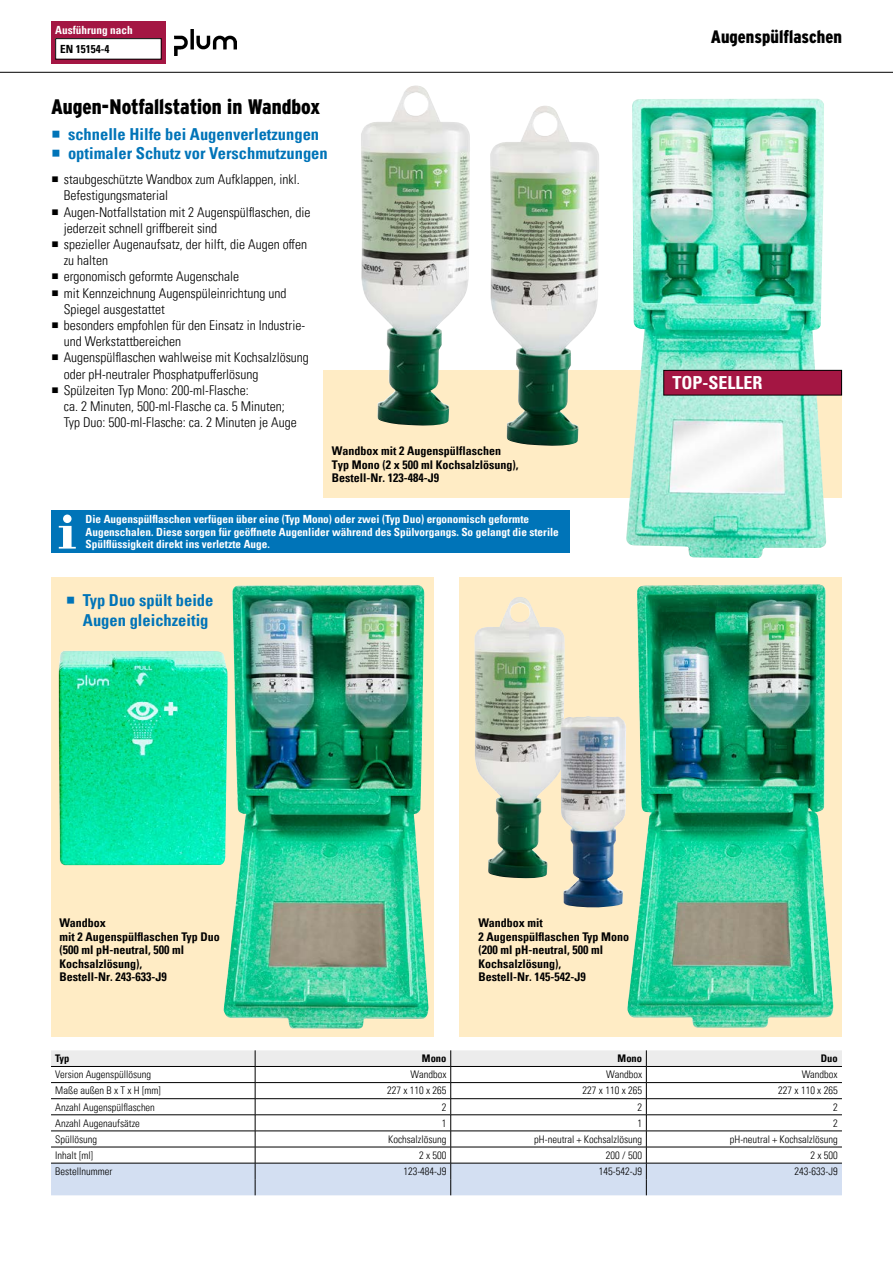
<style>
.page{position:relative;width:893px;height:1263px;background:#fff}
.page>*{position:absolute;margin:0;border:0;box-sizing:border-box;transform-origin:0 0}
.t1{font:900 21px "Interstate CE Condensed";color:#000}
.t2{font:900 18px "Interstate CE Condensed";color:#000}
.t3{font:700 condensed 18px "Univers LT Pro";color:#fff}
.t4{font:700 condensed 16.5px/19.8px "Univers LT Pro";color:#0074b8}
.t5{font:300 condensed 13.5px/16.2px "Univers LT Pro";color:#000}
.t6{font:700 condensed 12px/13.5px "Univers LT Pro";color:#000}
.t7{font:700 condensed 11.25px/12.8px "Univers LT Pro";color:#fff}
.t8{font:700 condensed 11.25px "Univers LT Pro";color:#000}
.t9{font:300 condensed 10.5px "Univers LT Pro";color:#000}
.t10{font:700 condensed 10.5px "Univers LT Pro";color:#000}
</style>
<div class="page">
<div style="left:51px;top:21px;width:115px;height:43px;background:#a41643"></div>
<div style="left:56px;top:39px;width:105px;height:20px;background:#fff"></div>
<div style="left:55px;top:38px;width:107px;height:22px;border:1px solid #000"></div>
<hr style="left:0;top:72px;width:893px;height:1px;background:#000">
<div style="left:51px;top:510px;width:519px;height:43px;background:#0074b8"></div>
<svg style="left:59px;top:514px;width:17px;height:35px"></svg>
<div style="left:51px;top:577px;width:383px;height:459px;background:#ffecc5"></div>
<div style="left:323px;top:370px;width:519px;height:127px;background:#ffecc5"></div>
<img style="left:59px;top:650px;width:165px;height:215px">
<div style="left:459px;top:577px;width:383px;height:459px;background:#ffecc5"></div>
<img style="left:627px;top:584px;width:206px;height:444px">
<img style="left:624px;top:99px;width:202px;height:459px">
<img style="left:474px;top:597px;width:91px;height:282px">
<img style="left:361px;top:85px;width:109px;height:341px">
<img style="left:224px;top:585px;width:204px;height:444px">
<svg style="left:51px;top:1050px;width:791px;height:145px"></svg>
<img style="left:490px;top:106px;width:109px;height:340px">
<img style="left:561px;top:716px;width:65px;height:192px">
<img style="left:174px;top:29px;width:63px;height:27px">
<div style="left:664px;top:370px;width:178px;height:25px;background:#a41643"></div>
<div style="left:663px;top:370px;width:179px;height:25px;border:1px solid #000"></div>
<p class="t7" style="left:55px;top:23px;width:79px">Ausführung nach</p>
<p class="t8" style="left:60px;top:42px;width:51px">EN 15154-4</p>
<h1 class="t1" style="left:51px;top:92px;width:271px">Augen-Notfallstation in Wandbox</h1>
<p class="t4" style="left:68px;top:123px;width:261px">schnelle Hilfe bei Augenverletzungen optimaler Schutz vor Verschmutzungen</p>
<p class="t5" style="left:64px;top:171px;width:248px">staubgeschützte Wandbox zum Aufklappen, inkl.<br>Befestigungsmaterial<br>Augen-Notfallstation mit 2 Augenspülflaschen, die jederzeit schnell griffbereit sind<br>spezieller Augenaufsatz, der hilft, die Augen offen zu halten<br>ergonomisch geformte Augenschale<br>mit Kennzeichnung Augenspüleinrichtung und Spiegel ausgestattet<br>besonders empfohlen für den Einsatz in Industrie&shy;und Werkstattbereichen<br>Augenspülflaschen wahlweise mit Kochsalzlösung oder pH-neutraler Phosphatpufferlösung Spülzeiten Typ Mono: 200-ml-Flasche:<br>ca. 2 Minuten, 500-ml-Flasche ca. 5 Minuten;<br>Typ Duo: 500-ml-Flasche: ca. 2 Minuten je Auge</p>
<p class="t6" style="left:332px;top:444px;width:188px">Wandbox mit 2 Augenspülflaschen<br>Typ Mono (2 x 500 ml Kochsalzlösung),<br>Bestell-Nr. 123-484-J9</p>
<p class="t7" style="left:86px;top:512px;width:475px">Die Augenspülflaschen verfügen über eine (Typ Mono) oder zwei (Typ Duo) ergonomisch geformte<br>Augenschalen. Diese sorgen für geöffnete Augenlider während des Spülvorgangs. So gelangt die sterile<br>Spülflüssigkeit direkt ins verletzte Auge.</p>
<p class="t4" style="left:83px;top:590px;width:132px">Typ Duo spült beide<br>Augen gleichzeitig</p>
<h2 class="t2" style="left:711px;top:24px;width:133px">Augenspülflaschen</h2>
<h2 class="t3" style="left:673px;top:372px;width:92px">TOP-SELLER</h2>
<p class="t6" style="left:60px;top:916px;width:162px">Wandbox<br>mit 2 Augenspülflaschen Typ Duo (500 ml pH-neutral, 500 ml<br>Kochsalzlösung),<br>Bestell-Nr. 243-633-J9</p>
<p class="t6" style="left:478px;top:916px;width:152px">Wandbox mit<br>2 Augenspülflaschen Typ Mono (200 ml pH-neutral, 500 ml<br>Kochsalzlösung),<br>Bestell-Nr. 145-542-J9</p>
<p class="t10" style="left:55px;top:1052px;width:16px">Typ</p>
<p class="t10" style="left:422px;top:1052px;width:26px">Mono</p>
<p class="t10" style="left:618px;top:1052px;width:26px">Mono</p>
<p class="t10" style="left:821px;top:1052px;width:18px">Duo</p>
<p class="t9" style="left:55px;top:1067px;width:97px">Version Augenspüllösung</p>
<p class="t9" style="left:411px;top:1067px;width:37px">Wandbox</p>
<p class="t9" style="left:606px;top:1067px;width:37px">Wandbox</p>
<p class="t9" style="left:802px;top:1067px;width:37px">Wandbox</p>
<p class="t9" style="left:55px;top:1083px;width:107px">Maße außen B x T x H [mm]</p>
<p class="t9" style="left:387px;top:1083px;width:61px">227 x 110 x 265</p>
<p class="t9" style="left:583px;top:1083px;width:61px">227 x 110 x 265</p>
<p class="t9" style="left:778px;top:1083px;width:61px">227 x 110 x 265</p>
<p class="t9" style="left:55px;top:1100px;width:101px">Anzahl Augenspülflaschen</p>
<p class="t9" style="left:442px;top:1100px;width:6px">2</p>
<p class="t9" style="left:637px;top:1100px;width:6px">2</p>
<p class="t9" style="left:833px;top:1100px;width:6px">2</p>
<p class="t9" style="left:55px;top:1116px;width:86px">Anzahl Augenaufsätze</p>
<p class="t9" style="left:442px;top:1116px;width:6px">1</p>
<p class="t9" style="left:637px;top:1116px;width:6px">1</p>
<p class="t9" style="left:833px;top:1116px;width:6px">2</p>
<p class="t9" style="left:55px;top:1132px;width:43px">Spüllösung</p>
<p class="t9" style="left:388px;top:1132px;width:60px">Kochsalzlösung</p>
<p class="t9" style="left:534px;top:1132px;width:109px">pH-neutral + Kochsalzlösung</p>
<p class="t9" style="left:730px;top:1132px;width:109px">pH-neutral + Kochsalzlösung</p>
<p class="t9" style="left:55px;top:1148px;width:39px">Inhalt [ml]</p>
<p class="t9" style="left:419px;top:1148px;width:29px">2 x 500</p>
<p class="t9" style="left:606px;top:1148px;width:38px">200 / 500</p>
<p class="t9" style="left:810px;top:1148px;width:29px">2 x 500</p>
<p class="t9" style="left:55px;top:1164px;width:59px">Bestellnummer</p>
<p class="t9" style="left:403px;top:1164px;width:45px">123-484-J9</p>
<p class="t9" style="left:599px;top:1164px;width:45px">145-542-J9</p>
<p class="t9" style="left:795px;top:1164px;width:45px">243-633-J9</p>
</div>
